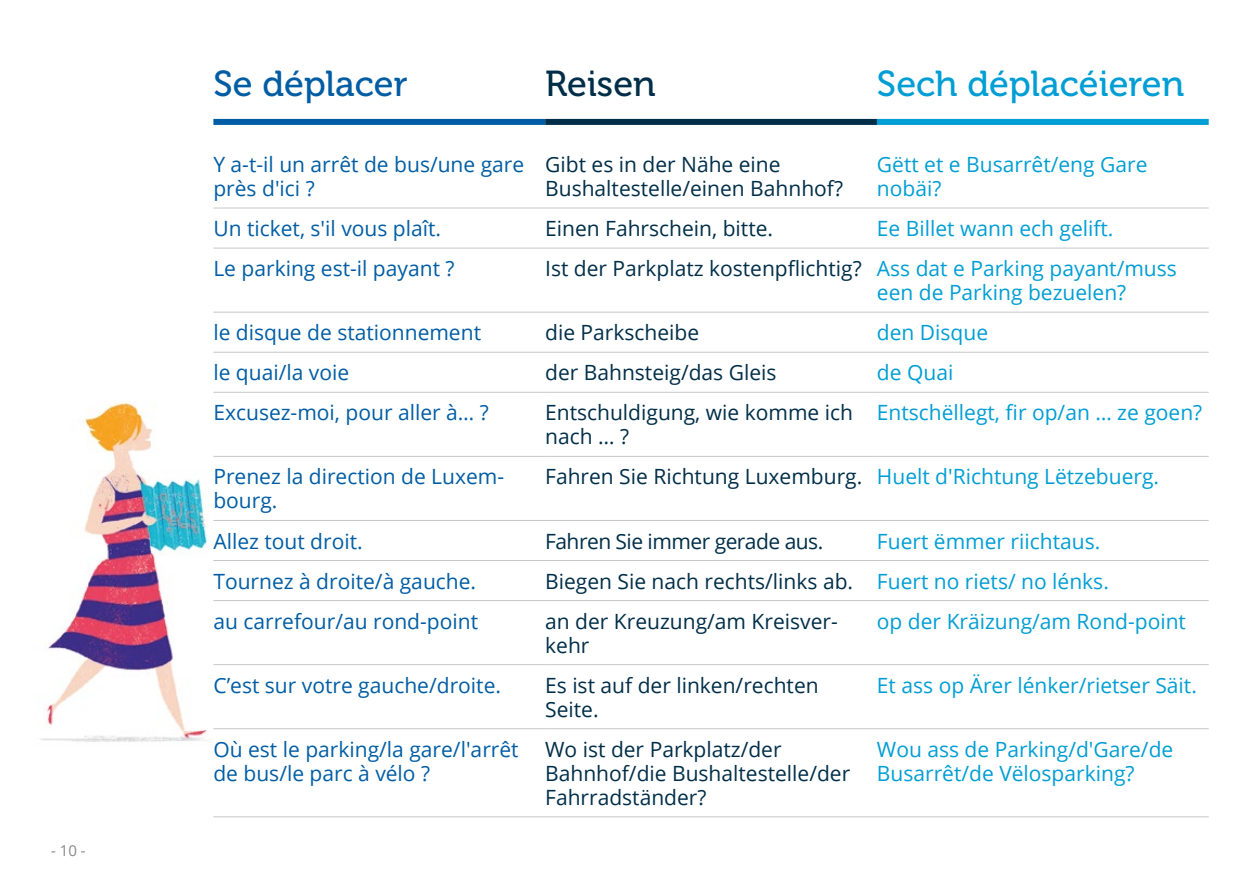
<style>
.page{position:relative;width:1259px;height:893px;background:#fff}
.page>*{position:absolute;margin:0;border:0;box-sizing:border-box;transform-origin:0 0}
.t1{font:36px "Museo 500";color:#009ed4}
.t2{font:36px "Museo 500";color:#005da4}
.t3{font:36px "Museo 500";color:#002e48}
.t4{font:21px/24px "Open Sans";color:#002e48}
.t5{font:21px/24px "Open Sans";color:#005da4}
.t6{font:21px/24px "Open Sans";color:#009ed4}
.t7{font:21px "Open Sans";letter-spacing:-.025em;color:#002e48}
.t8{font:15px "Open Sans";color:#878787}
.s1{color:#002e48}
.s2{color:#009ed4}
</style>
<div class="page">
<img style="left:40px;top:351px;width:254px;height:391px">
<hr style="left:213px;top:207px;width:332px;height:2px;background:#c6c6c6">
<hr style="left:545px;top:207px;width:332px;height:2px;background:#c6c6c6">
<hr style="left:877px;top:207px;width:331px;height:2px;background:#c6c6c6">
<hr style="left:213px;top:248px;width:332px;height:1px;background:#c6c6c6">
<hr style="left:545px;top:248px;width:332px;height:1px;background:#c6c6c6">
<hr style="left:877px;top:248px;width:331px;height:1px;background:#c6c6c6">
<hr style="left:213px;top:312px;width:332px;height:1px;background:#c6c6c6">
<hr style="left:545px;top:312px;width:332px;height:1px;background:#c6c6c6">
<hr style="left:877px;top:312px;width:331px;height:1px;background:#c6c6c6">
<hr style="left:213px;top:352px;width:332px;height:1px;background:#c6c6c6">
<hr style="left:545px;top:352px;width:332px;height:1px;background:#c6c6c6">
<hr style="left:877px;top:352px;width:331px;height:1px;background:#c6c6c6">
<hr style="left:213px;top:392px;width:332px;height:1px;background:#c6c6c6">
<hr style="left:545px;top:392px;width:332px;height:1px;background:#c6c6c6">
<hr style="left:877px;top:392px;width:331px;height:1px;background:#c6c6c6">
<hr style="left:213px;top:456px;width:332px;height:1px;background:#c6c6c6">
<hr style="left:545px;top:456px;width:332px;height:1px;background:#c6c6c6">
<hr style="left:877px;top:456px;width:331px;height:1px;background:#c6c6c6">
<hr style="left:213px;top:520px;width:332px;height:1px;background:#c6c6c6">
<hr style="left:545px;top:520px;width:332px;height:1px;background:#c6c6c6">
<hr style="left:877px;top:520px;width:331px;height:1px;background:#c6c6c6">
<hr style="left:213px;top:560px;width:332px;height:1px;background:#c6c6c6">
<hr style="left:545px;top:560px;width:332px;height:1px;background:#c6c6c6">
<hr style="left:877px;top:560px;width:331px;height:1px;background:#c6c6c6">
<hr style="left:213px;top:600px;width:332px;height:1px;background:#c6c6c6">
<hr style="left:545px;top:600px;width:332px;height:1px;background:#c6c6c6">
<hr style="left:877px;top:600px;width:331px;height:1px;background:#c6c6c6">
<hr style="left:213px;top:664px;width:332px;height:1px;background:#c6c6c6">
<hr style="left:545px;top:664px;width:332px;height:1px;background:#c6c6c6">
<hr style="left:877px;top:664px;width:331px;height:1px;background:#c6c6c6">
<hr style="left:213px;top:728px;width:332px;height:1px;background:#c6c6c6">
<hr style="left:545px;top:728px;width:332px;height:1px;background:#c6c6c6">
<hr style="left:877px;top:728px;width:331px;height:1px;background:#c6c6c6">
<hr style="left:213px;top:816px;width:332px;height:1px;background:#c6c6c6">
<hr style="left:545px;top:816px;width:332px;height:1px;background:#c6c6c6">
<hr style="left:877px;top:816px;width:331px;height:1px;background:#c6c6c6">
<div style="left:213px;top:119px;width:332px;height:6px;background:#005da4"></div>
<div style="left:877px;top:119px;width:331px;height:6px;background:#009ed4"></div>
<div style="left:545px;top:119px;width:332px;height:6px;background:#002e48"></div>
<p class="t8" style="left:51px;top:840px;width:36px">- 10 -</p>
<h1 class="t2" style="left:213px;top:64px;width:196px">Se déplacer</h1>
<h1 class="t3" style="left:545px;top:64px;width:112px">Reisen</h1>
<h1 class="t1" style="left:877px;top:64px;width:309px">Sech déplacéieren</h1>
<p class="t5" style="left:213px;top:152px;width:312px">Y a-t-il un arrêt de bus/une gare près d'ici ?</p>
<p class="t4" style="left:545px;top:152px;width:299px">Gibt es in der Nähe eine<br>Bushaltestelle/einen Bahnhof?</p>
<p class="t6" style="left:877px;top:152px;width:272px">Gëtt et e Busarrêt/eng Gare nobäi?</p>
<p class="t5" style="left:213px;top:216px;width:229px">Un ticket, s'il vous plaît.</p>
<p class="t4" style="left:545px;top:216px;width:229px">Einen Fahrschein, bitte.</p>
<p class="t6" style="left:877px;top:216px;width:238px">Ee Billet wann ech gelift.</p>
<p class="t5" style="left:213px;top:256px;width:243px">Le parking est-il payant ?</p>
<p class="t6" style="left:877px;top:256px;width:301px;text-indent:-332px"><span class="s1">Ist der Parkplatz kostenpflichtig?</span> Ass dat e Parking payant/muss een de Parking bezuelen?</p>
<p class="t5" style="left:213px;top:320px;width:269px">le disque de stationnement</p>
<p class="t4" style="left:545px;top:320px;width:155px">die Parkscheibe</p>
<p class="t6" style="left:877px;top:320px;width:113px">den Disque</p>
<p class="t5" style="left:213px;top:360px;width:137px">le quai/la voie</p>
<p class="t4" style="left:545px;top:360px;width:233px">der Bahnsteig/das Gleis</p>
<p class="t6" style="left:877px;top:360px;width:78px">de Quai</p>
<p class="t5" style="left:213px;top:400px;width:277px">Excusez-moi, pour aller à… ?</p>
<p class="t4" style="left:545px;top:400px;width:309px">Entschuldigung, wie komme ich nach … ?</p>
<p class="t6" style="left:877px;top:400px;width:327px">Entschëllegt, fir op/an … ze goen?</p>
<p class="t5" style="left:213px;top:464px;width:292px">Prenez la direction de Luxem&shy;bourg.</p>
<p class="t4" style="left:545px;top:464px;width:615px">Fahren Sie Richtung Luxemburg. <span class="s2">Huelt d'Richtung Lëtzebuerg.</span></p>
<p class="t5" style="left:213px;top:528px;width:151px">Allez tout droit.</p>
<p class="t7" style="left:545px;top:526px;width:280px">Fahren Sie immer gerade aus.</p>
<p class="t6" style="left:877px;top:528px;width:225px">Fuert ëmmer riichtaus.</p>
<p class="t5" style="left:213px;top:568px;width:264px">Tournez à droite/à gauche.</p>
<p class="t4" style="left:545px;top:568px;width:565px">Biegen Sie nach rechts/links ab. <span class="s2">Fuert no riets/ no lénks.</span></p>
<p class="t5" style="left:213px;top:608px;width:266px">au carrefour/au rond-point</p>
<p class="t4" style="left:545px;top:608px;width:294px">an der Kreuzung/am Kreisver&shy;kehr</p>
<p class="t6" style="left:877px;top:608px;width:311px">op der Kräizung/am Rond-point</p>
<p class="t5" style="left:213px;top:673px;width:289px">C’est sur votre gauche/droite.</p>
<p class="t4" style="left:545px;top:673px;width:275px">Es ist auf der linken/rechten<br>Seite.</p>
<p class="t6" style="left:877px;top:673px;width:321px">Et ass op Ärer lénker/rietser Säit.</p>
<p class="t5" style="left:213px;top:737px;width:307px">Où est le parking/la gare/l'arrêt de bus/le parc à vélo ?</p>
<p class="t4" style="left:545px;top:737px;width:307px">Wo ist der Parkplatz/der<br>Bahnhof/die Bushaltestelle/der<br>Fahrradständer?</p>
<p class="t6" style="left:877px;top:737px;width:298px">Wou ass de Parking/d'Gare/de<br>Busarrêt/de Vëlosparking?</p>
</div>
